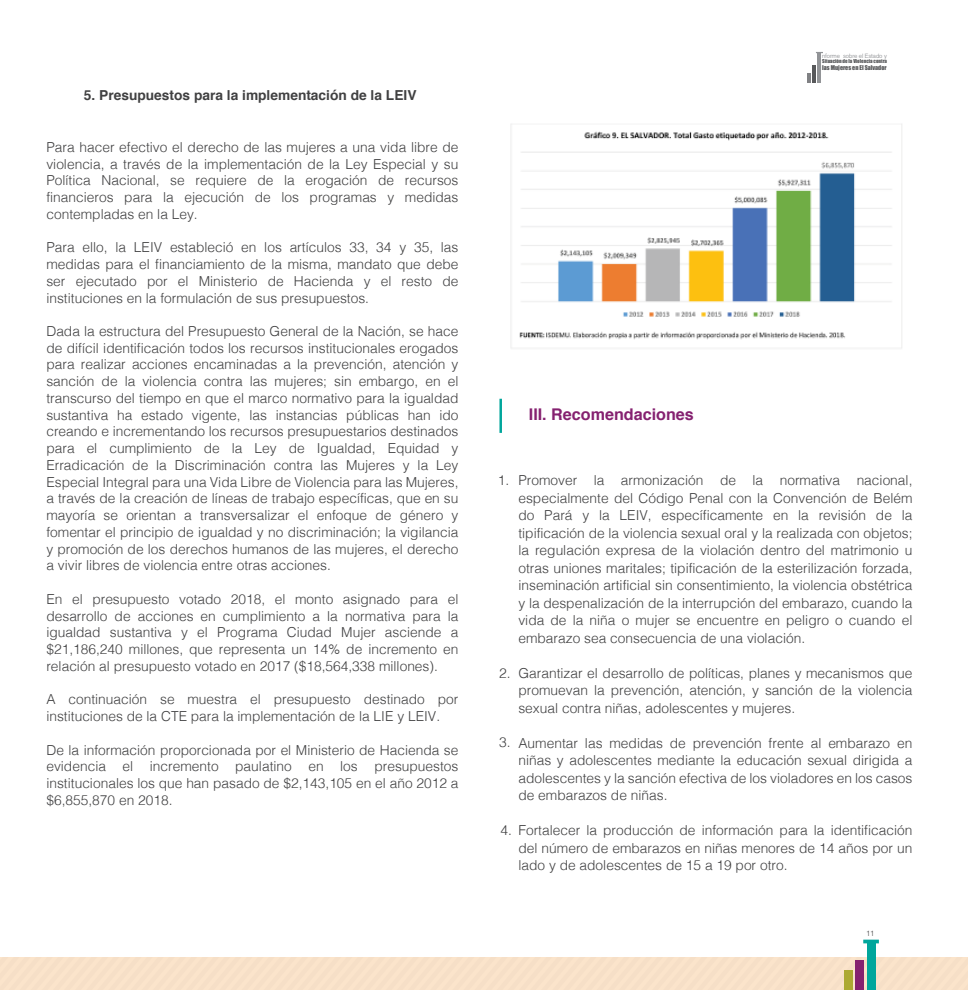
<style>
.page{position:relative;width:968px;height:990px;background:#fff}
.page>*{position:absolute;margin:0;border:0;box-sizing:border-box;transform-origin:0 0}
.t1{font:700 16.12px "Helvetica";color:#852170}
.t2{font:300 13.75px/16.8px "Helvetica";color:#404041;text-align:justify}
.t3{font:700 13.75px "Helvetica";color:#404041}
.t4{font:300 7.5px "Helvetica";color:#404041}
.t5{font:6px "Impact";color:#58595b}
.t6{font:5.75px "Kannada Sangam MN";color:#929497}
.t7{font:5px "Impact";color:#58595b}
</style>
<div class="page">
<hr style="left:812px;top:65px;width:4px;height:18px;background:#58595b">
<hr style="left:807px;top:73px;width:4px;height:10px;background:#808184">
<hr style="left:817px;top:53px;width:4px;height:30px;background:#929497">
<div style="left:0;top:958px;width:968px;height:32px;background:#f8e1c8"></div>
<div style="left:855px;top:961px;width:9px;height:29px;background:#852170"></div>
<div style="left:844px;top:971px;width:9px;height:19px;background:#aca932"></div>
<div style="left:867px;top:942px;width:8px;height:48px;background:#00a69c"></div>
<hr style="left:863px;top:940px;width:15px;height:3px;background:#00a69c">
<img style="left:510px;top:124px;width:392px;height:225px">
<hr style="left:499px;top:399px;width:3px;height:34px;background:#00a69c">
<p class="t3" style="left:84px;top:84px;width:334px">5. Presupuestos para la implementación de la LEIV</p>
<p class="t2" style="left:46px;top:138px;width:413px">Para hacer efectivo el derecho de las mujeres a una vida libre de violencia, a través de la implementación de la Ley Especial y su Política Nacional, se requiere de la erogación de recursos financieros para la ejecución de los programas y medidas contempladas en la Ley.</p>
<p class="t2" style="left:46px;top:238px;width:413px">Para ello, la LEIV estableció en los artículos 33, 34 y 35, las medidas para el financiamiento de la misma, mandato que debe ser ejecutado por el Ministerio de Hacienda y el resto de instituciones en la formulación de sus presupuestos.</p>
<p class="t2" style="left:46px;top:322px;width:413px">Dada la estructura del Presupuesto General de la Nación, se hace de difícil identificación todos los recursos institucionales erogados para realizar acciones encaminadas a la prevención, atención y sanción de la violencia contra las mujeres; sin embargo, en el transcurso del tiempo en que el marco normativo para la igualdad sustantiva ha estado vigente, las instancias públicas han ido creando e incrementando los recursos presupuestarios destinados para el cumplimiento de la Ley de Igualdad, Equidad y Erradicación de la Discriminación contra las Mujeres y la Ley Especial Integral para una Vida Libre de Violencia para las Mujeres, a través de la creación de líneas de trabajo específicas, que en su mayoría se orientan a transversalizar el enfoque de género y fomentar el principio de igualdad y no discriminación; la vigilancia y promoción de los derechos humanos de las mujeres, el derecho a vivir libres de violencia entre otras acciones.</p>
<p class="t2" style="left:46px;top:590px;width:413px">En el presupuesto votado 2018, el monto asignado para el desarrollo de acciones en cumplimiento a la normativa para la igualdad sustantiva y el Programa Ciudad Mujer asciende a $21,186,240 millones, que representa un 14% de incremento en relación al presupuesto votado en 2017 ($18,564,338 millones).</p>
<p class="t2" style="left:46px;top:690px;width:413px">A continuación se muestra el presupuesto destinado por instituciones de la CTE para la implementación de la LIE y LEIV.</p>
<p class="t2" style="left:46px;top:740px;width:413px">De la información proporcionada por el Ministerio de Hacienda se evidencia el incremento paulatino en los presupuestos institucionales los que han pasado de $2,143,105 en el año 2012 a $6,855,870 en 2018.</p>
<p class="t6" style="left:822px;top:52px;width:66px">nforme sobre el Estado y</p>
<p class="t7" style="left:822px;top:57px;width:66px">Situación de la Violencia contra</p>
<p class="t5" style="left:822px;top:63px;width:66px">las Mujeres en El Salvador</p>
<p class="t1" style="left:529px;top:401px;width:166px">III. Recomendaciones</p>
<p class="t2" style="left:498px;top:471px;width:13px">1.</p>
<p class="t2" style="left:499px;top:664px;width:13px">2.</p>
<p class="t2" style="left:499px;top:733px;width:13px">3.</p>
<p class="t2" style="left:500px;top:821px;width:13px">4.</p>
<p class="t2" style="left:518px;top:471px;width:395px;line-height:17.5px">Promover la armonización de la normativa nacional, especialmente del Código Penal con la Convención de Belém do Pará y la LEIV, específicamente en la revisión de la tipificación de la violencia sexual oral y la realizada con objetos; la regulación expresa de la violación dentro del matrimonio u otras uniones maritales; tipificación de la esterilización forzada, inseminación artificial sin consentimiento, la violencia obstétrica y la despenalización de la interrupción del embarazo, cuando la vida de la niña o mujer se encuentre en peligro o cuando el embarazo sea consecuencia de una violación.</p>
<p class="t2" style="left:518px;top:663px;width:395px;line-height:17.5px">Garantizar el desarrollo de políticas, planes y mecanismos que promuevan la prevención, atención, y sanción de la violencia sexual contra niñas, adolescentes y mujeres.</p>
<p class="t2" style="left:518px;top:733px;width:395px;line-height:17.5px">Aumentar las medidas de prevención frente al embarazo en niñas y adolescentes mediante la educación sexual dirigida a adolescentes y la sanción efectiva de los violadores en los casos de embarazos de niñas.</p>
<p class="t2" style="left:518px;top:821px;width:395px;line-height:17.5px">Fortalecer la producción de información para la identificación del número de embarazos en niñas menores de 14 años por un lado y de adolescentes de 15 a 19 por otro.</p>
<p class="t4" style="left:866px;top:927px;width:10px">11</p>
</div>
